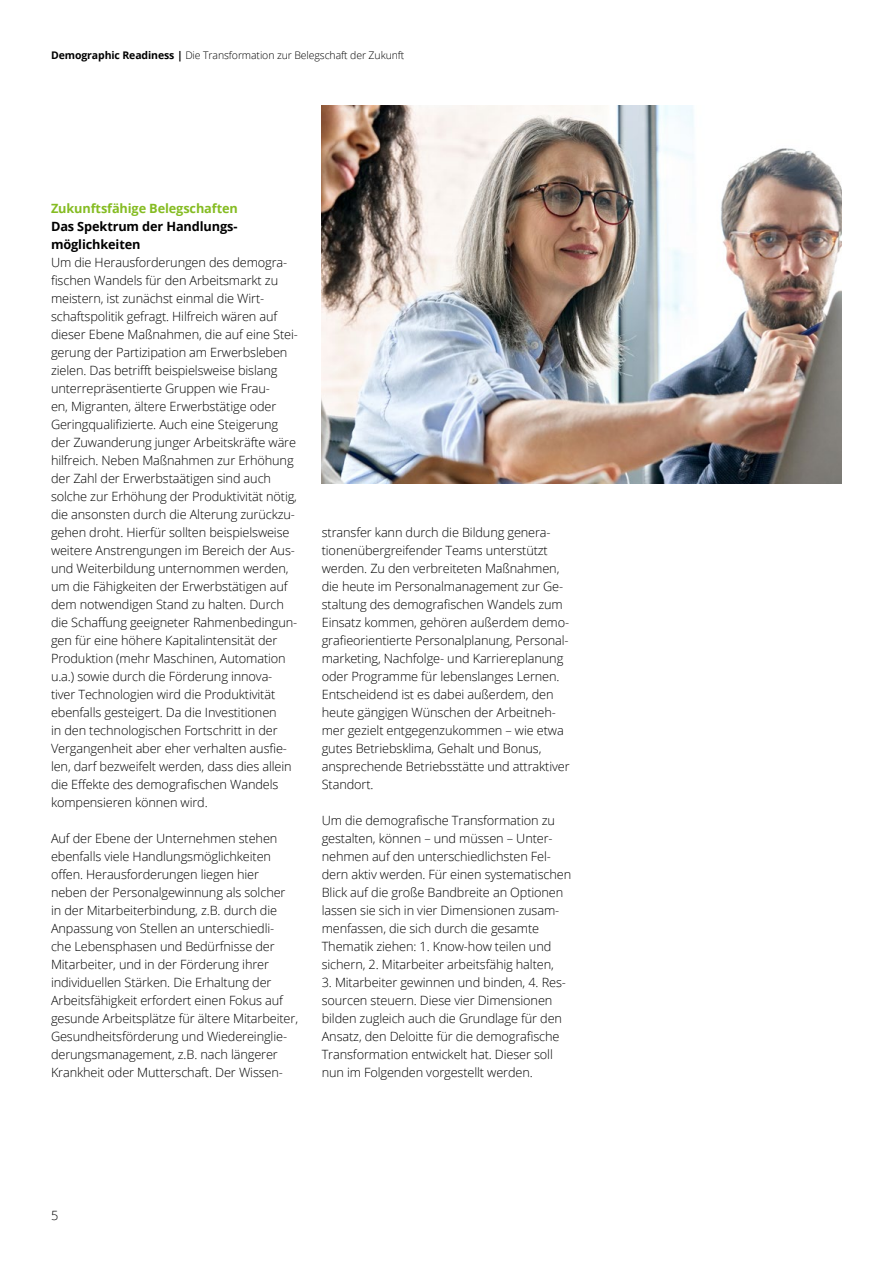
<style>
.page{position:relative;width:893px;height:1263px;background:#fff}
.page>*{position:absolute;margin:0;border:0;box-sizing:border-box;transform-origin:0 0}
.t1{font:300 12.75px/18px "Open Sans";letter-spacing:-.01em;color:#000}
.t2{font:700 12.75px/18px "Open Sans";letter-spacing:-.01em;color:#000}
.t3{font:700 12.75px "Open Sans";letter-spacing:-.01em;color:#85bc22}
.t4{font:300 10.5px "Open Sans";letter-spacing:-.01em;color:#000}
.s1{font-weight:700}
</style>
<div class="page">
<img style="left:322px;top:105px;width:520px;height:378px">
<p class="t4" style="left:51px;top:48px;width:355px"><span class="s1">Demographic Readiness |</span> Die Transformation zur Belegschaft der Zukunft</p>
<p class="t3" style="left:51px;top:199px;width:188px">Zukunftsfähige Belegschaften</p>
<p class="t2" style="left:51px;top:217px;width:188px">Das Spektrum der Handlungs&shy;möglichkeiten</p>
<p class="t1" style="left:51px;top:253px;width:248px">Um die Herausforderungen des demogra&shy;fischen Wandels für den Arbeitsmarkt zu meistern, ist zunächst einmal die Wirt&shy;schaftspolitik gefragt. Hilfreich wären auf dieser Ebene Maßnahmen, die auf eine Stei&shy;gerung der Partizipation am Erwerbsleben zielen. Das betrifft beispielsweise bislang unterrepräsentierte Gruppen wie Frau-<br>en, Migranten, ältere Erwerbstätige oder Geringqualifizierte. Auch eine Steigerung der Zuwanderung junger Arbeitskräfte wäre hilfreich. Neben Maßnahmen zur Erhöhung der Zahl der Erwerbstaätigen sind auch solche zur Erhöhung der Produktivität nötig, die ansonsten durch die Alterung zurückzu&shy;gehen droht. Hierfür sollten beispielsweise weitere Anstrengungen im Bereich der Aus&shy;und Weiterbildung unternommen werden, um die Fähigkeiten der Erwerbstätigen auf dem notwendigen Stand zu halten. Durch die Schaffung geeigneter Rahmenbedingun&shy;gen für eine höhere Kapitalintensität der Produktion (mehr Maschinen, Automation u.a.) sowie durch die Förderung innova&shy;tiver Technologien wird die Produktivität ebenfalls gesteigert. Da die Investitionen<br>in den technologischen Fortschritt in der Vergangenheit aber eher verhalten ausfie&shy;len, darf bezweifelt werden, dass dies allein die Effekte des demografischen Wandels kompensieren können wird.</p>
<p class="t1" style="left:51px;top:829px;width:249px">Auf der Ebene der Unternehmen stehen ebenfalls viele Handlungsmöglichkeiten offen. Herausforderungen liegen hier neben der Personalgewinnung als solcher in der Mitarbeiterbindung, z.B. durch die Anpassung von Stellen an unterschiedli-<br>che Lebensphasen und Bedürfnisse der Mitarbeiter, und in der Förderung ihrer individuellen Stärken. Die Erhaltung der Arbeitsfähigkeit erfordert einen Fokus auf gesunde Arbeitsplätze für ältere Mitarbeiter, Gesundheitsförderung und Wiedereinglie&shy;derungsmanagement, z.B. nach längerer Krankheit oder Mutterschaft. Der Wissen-</p>
<p class="t1" style="left:322px;top:523px;width:249px">stransfer kann durch die Bildung genera&shy;tionenübergreifender Teams unterstützt werden. Zu den verbreiteten Maßnahmen, die heute im Personalmanagement zur Ge&shy;staltung des demografischen Wandels zum Einsatz kommen, gehören außerdem demo&shy;grafieorientierte Personalplanung, Personal&shy;marketing, Nachfolge- und Karriereplanung oder Programme für lebenslanges Lernen.<br>Entscheidend ist es dabei außerdem, den heute gängigen Wünschen der Arbeitneh&shy;mer gezielt entgegenzukommen – wie etwa gutes Betriebsklima, Gehalt und Bonus, ansprechende Betriebsstätte und attraktiver Standort.</p>
<p class="t1" style="left:322px;top:811px;width:251px">Um die demografische Transformation zu gestalten, können – und müssen – Unter&shy;nehmen auf den unterschiedlichsten Fel&shy;dern aktiv werden. Für einen systematischen Blick auf die große Bandbreite an Optionen lassen sie sich in vier Dimensionen zusam&shy;menfassen, die sich durch die gesamte Thematik ziehen: 1. Know-how teilen und sichern, 2. Mitarbeiter arbeitsfähig halten,</p>
<p class="t1" style="left:322px;top:973px;width:246px">3. Mitarbeiter gewinnen und binden, 4. Res&shy;sourcen steuern. Diese vier Dimensionen bilden zugleich auch die Grundlage für den Ansatz, den Deloitte für die demografische Transformation entwickelt hat. Dieser soll nun im Folgenden vorgestellt werden.</p>
<p class="t1" style="left:51px;top:1206px;width:9px">5</p>
</div>
